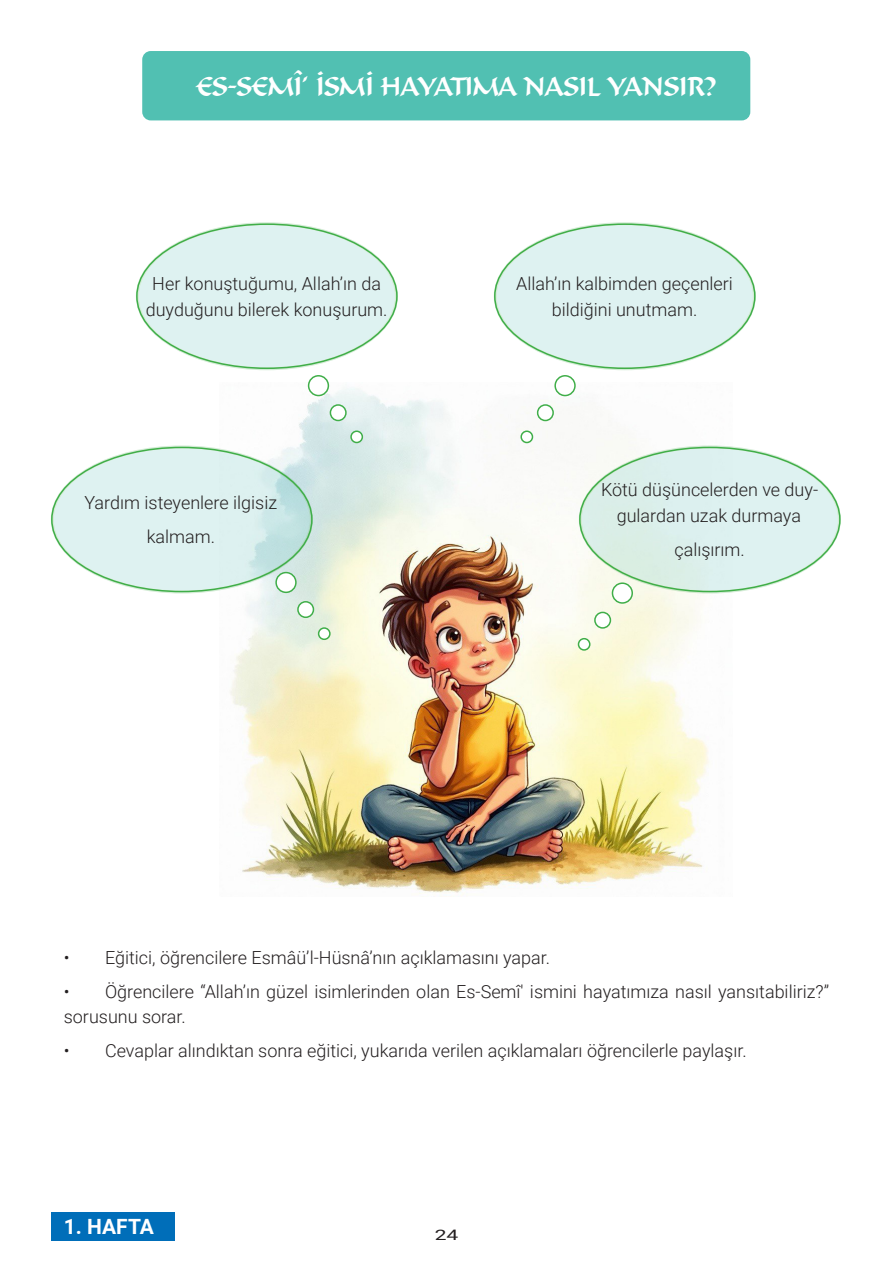
<style>
.page{position:relative;width:893px;height:1263px;background:#fff}
.page>*{position:absolute;margin:0;border:0;box-sizing:border-box;transform-origin:0 0}
.t1{font:28.5px "Ondine D";color:#fff}
.t2{font:700 21px "Roboto";letter-spacing:.005em;color:#fff}
.t3{font:300 18px/25.5px "Roboto";color:#231f20;text-align:center}
.t4{font:14.4px "Roboto";color:#231f20;scale:1.46 1}
</style>
<div class="page">
<div style="left:51px;top:1212px;width:123px;height:28px;background:#006eb9"></div>
<img style="left:219px;top:384px;width:513px;height:511px">
<div style="left:137px;top:224px;width:259px;height:145px;background:#def2f1;border-radius:50%"></div>
<div style="left:309px;top:376px;width:19px;height:19px;background:#fff;border-radius:50%"></div>
<div style="left:308px;top:375px;width:21px;height:21px;border:2px solid #40ae49;border-radius:50%"></div>
<div style="left:330px;top:405px;width:16px;height:15px;background:#fff;border-radius:50%"></div>
<div style="left:330px;top:404px;width:17px;height:17px;border:2px solid #40ae49;border-radius:50%"></div>
<div style="left:351px;top:431px;width:11px;height:11px;background:#fff;border-radius:50%"></div>
<div style="left:350px;top:430px;width:13px;height:13px;border:2px solid #40ae49;border-radius:50%"></div>
<div style="left:495px;top:224px;width:259px;height:145px;background:#def2f1;border-radius:50%"></div>
<div style="left:612px;top:583px;width:20px;height:20px;background:#fff;border-radius:50%"></div>
<div style="left:612px;top:582px;width:21px;height:22px;border:2px solid #40ae49;border-radius:50%"></div>
<div style="left:595px;top:612px;width:15px;height:16px;background:#fff;border-radius:50%"></div>
<div style="left:594px;top:612px;width:17px;height:17px;border:2px solid #40ae49;border-radius:50%"></div>
<div style="left:578px;top:639px;width:12px;height:11px;background:#fff;border-radius:50%"></div>
<div style="left:578px;top:638px;width:12px;height:13px;border:2px solid #40ae49;border-radius:50%"></div>
<div style="left:142px;top:51px;width:608px;height:69px;background:#51c0b2;border-radius:9px"></div>
<svg style="left:52px;top:447px;width:259px;height:145px;background:#d6eeeb"></svg>
<div style="left:276px;top:573px;width:20px;height:19px;background:#fff;border-radius:50%"></div>
<div style="left:275px;top:572px;width:22px;height:21px;border:2px solid #40ae49;border-radius:50%"></div>
<div style="left:298px;top:602px;width:15px;height:15px;background:#fff;border-radius:50%"></div>
<div style="left:297px;top:601px;width:17px;height:17px;border:2px solid #40ae49;border-radius:50%"></div>
<div style="left:319px;top:628px;width:11px;height:11px;background:#fff;border-radius:50%"></div>
<div style="left:318px;top:627px;width:13px;height:13px;border:2px solid #40ae49;border-radius:50%"></div>
<div style="left:580px;top:447px;width:259px;height:145px;background:linear-gradient(to right,#d4ebe1,#def2f2);border-radius:50%"></div>
<div style="left:555px;top:376px;width:20px;height:19px;background:#fff;border-radius:50%"></div>
<div style="left:554px;top:375px;width:22px;height:21px;border:2px solid #40ae49;border-radius:50%"></div>
<div style="left:538px;top:405px;width:15px;height:15px;background:#fff;border-radius:50%"></div>
<div style="left:537px;top:404px;width:17px;height:17px;border:2px solid #40ae49;border-radius:50%"></div>
<div style="left:521px;top:431px;width:11px;height:11px;background:#fff;border-radius:50%"></div>
<div style="left:520px;top:430px;width:13px;height:13px;border:2px solid #40ae49;border-radius:50%"></div>
<h1 class="t1" style="left:197px;top:70px;width:521px">ES-SEMÎ’ İSMİ HAYATIMA NASIL YANSIR?</h1>
<p class="t3" style="left:146px;top:270px;width:243px">Her konuştuğumu, Allah’ın da duyduğunu bilerek konuşurum.</p>
<p class="t3" style="left:516px;top:270px;width:218px">Allah’ın kalbimden geçenleri bildiğini unutmam.</p>
<p class="t3" style="left:85px;top:485px;width:194px;line-height:34px">Yardım isteyenlere ilgisiz kalmam.</p>
<p class="t3" style="left:601px;top:477px;width:219px">Kötü düşüncelerden ve duy&shy;gulardan uzak durmaya</p>
<p class="t3" style="left:674px;top:536px;width:72px">çalışırım.</p>
<p class="t3" style="left:64px;top:944px;width:488px">• Eğitici, öğrencilere Esmâü’l-Hüsnâ’nın açıklamasını yapar.</p>
<p class="t3" style="left:64px;top:978px;width:767px;text-align:left">• Öğrencilere “Allah’ın güzel isimlerinden olan Es-Semî' ismini hayatımıza nasıl yansıtabiliriz?” sorusunu sorar.</p>
<p class="t3" style="left:64px;top:1037px;width:684px">• Cevaplar alındıktan sonra eğitici, yukarıda verilen açıklamaları öğrencilerle paylaşır.</p>
<p class="t2" style="left:64px;top:1217px;width:92px">1. HAFTA</p>
<p class="t4" style="left:435px;top:1227px;width:18px">24</p>
</div>
